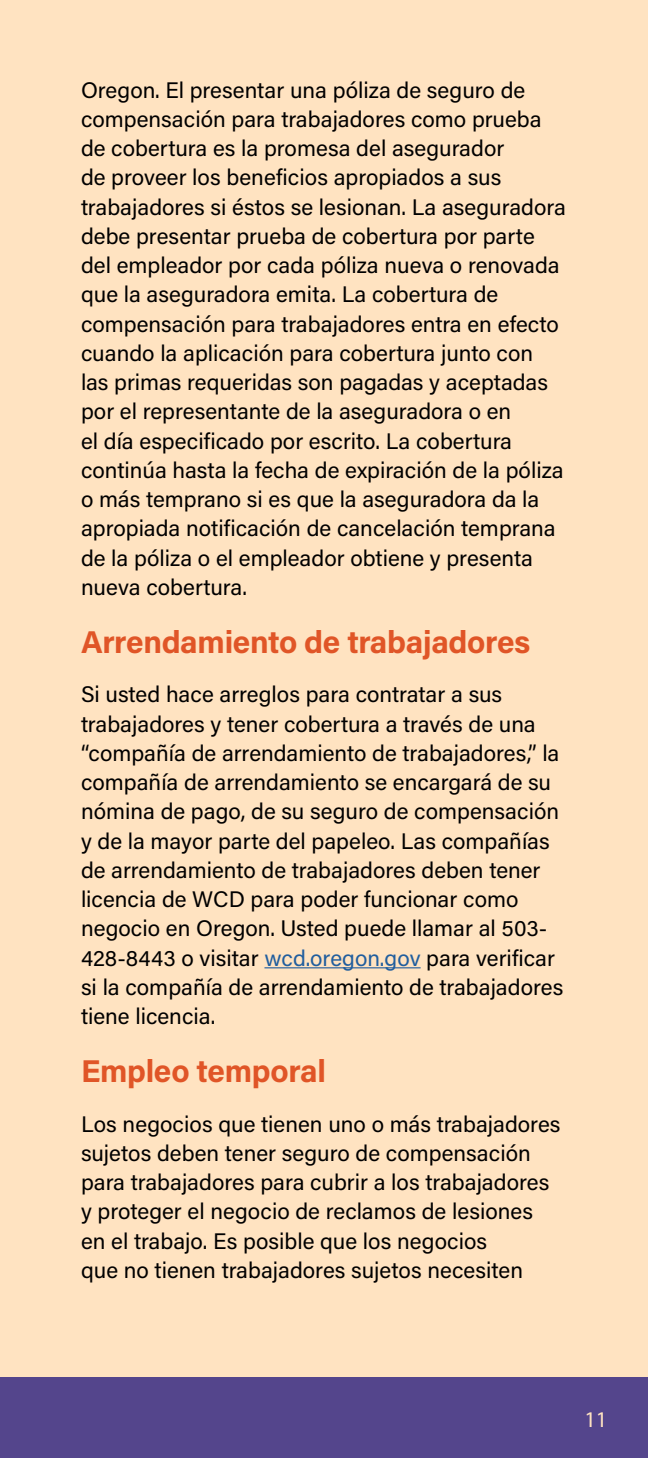
<style>
.page{position:relative;width:648px;height:1458px;background:#ffe3c1}
.page>*{position:absolute;margin:0;border:0;box-sizing:border-box;transform-origin:0 0}
.t1{font:700 31.5px "Acumin Pro";letter-spacing:-.01em;color:#e05527}
.t2{font:22.5px/29.2px "Acumin Pro";color:#000}
.t3{font:22.5px "Myriad Pro";color:#ffe3c1}
.s1{color:#215e9e}
</style>
<div class="page">
<div style="left:0;top:1377px;width:648px;height:81px;background:#54458c"></div>
<hr style="left:264px;top:967px;width:157px;height:1px;background:#215e9e">
<p class="t2" style="left:81px;top:74px;width:486px">Oregon. El presentar una póliza de seguro de compensación para trabajadores como prueba de cobertura es la promesa del asegurador<br>de proveer los beneficios apropiados a sus trabajadores si éstos se lesionan. La aseguradora debe presentar prueba de cobertura por parte del empleador por cada póliza nueva o renovada que la aseguradora emita. La cobertura de compensación para trabajadores entra en efecto cuando la aplicación para cobertura junto con las primas requeridas son pagadas y aceptadas por el representante de la aseguradora o en<br>el día especificado por escrito. La cobertura continúa hasta la fecha de expiración de la póliza o más temprano si es que la aseguradora da la apropiada notificación de cancelación temprana de la póliza o el empleador obtiene y presenta nueva cobertura.</p>
<p class="t1" style="left:81px;top:620px;width:451px">Arrendamiento de trabajadores</p>
<p class="t2" style="left:81px;top:679px;width:484px">Si usted hace arreglos para contratar a sus trabajadores y tener cobertura a través de una “compañía de arrendamiento de trabajadores,” la compañía de arrendamiento se encargará de su nómina de pago, de su seguro de compensación y de la mayor parte del papeleo. Las compañías de arrendamiento de trabajadores deben tener licencia de WCD para poder funcionar como negocio en Oregon. Usted puede llamar al 503- 428-8443 o visitar <span class="s1">wcd.oregon.gov</span> para verificar si la compañía de arrendamiento de trabajadores tiene licencia.</p>
<p class="t1" style="left:81px;top:1049px;width:246px">Empleo temporal</p>
<p class="t2" style="left:81px;top:1108px;width:481px">Los negocios que tienen uno o más trabajadores sujetos deben tener seguro de compensación para trabajadores para cubrir a los trabajadores y proteger el negocio de reclamos de lesiones en el trabajo. Es posible que los negocios<br>que no tienen trabajadores sujetos necesiten</p>
<p class="t3" style="left:584px;top:1406px;width:25px">11</p>
</div>
